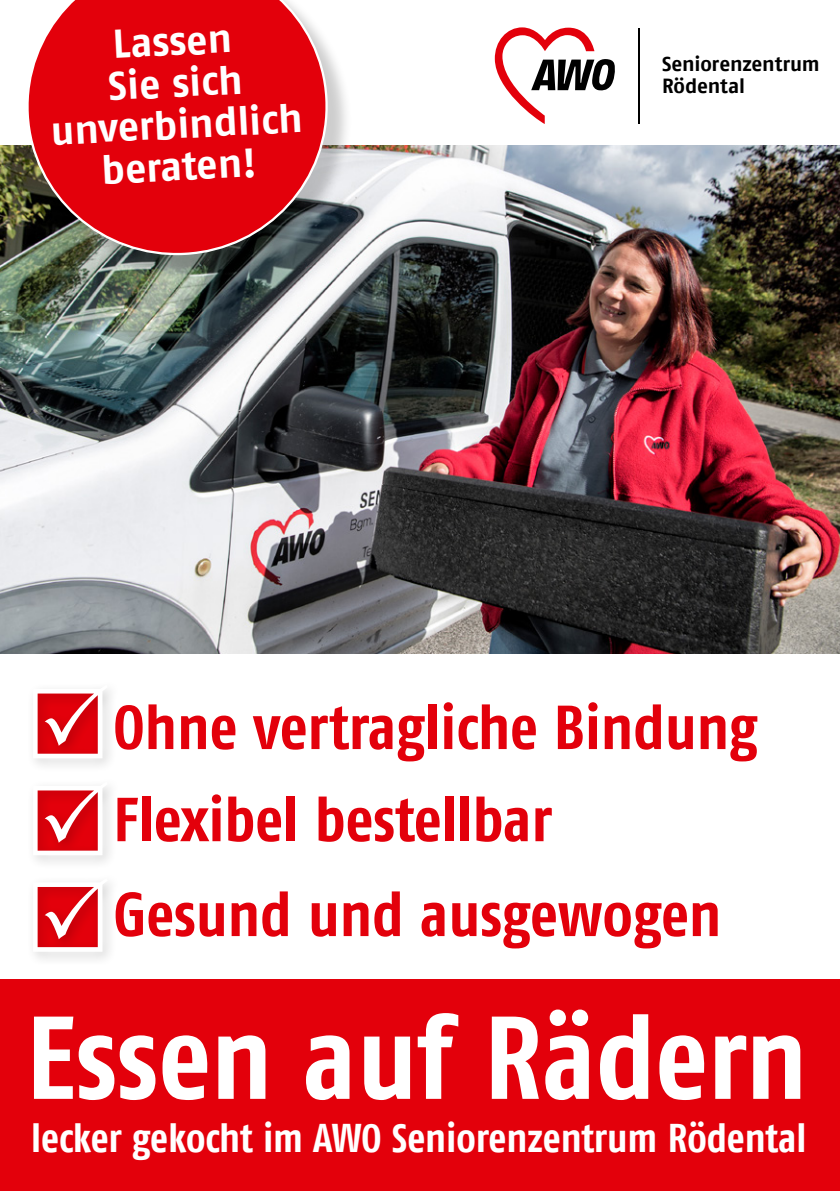
<style>
.page{position:relative;width:840px;height:1191px;background:#fff}
.page>*{position:absolute;margin:0;border:0;box-sizing:border-box;transform-origin:0 0}
.t1{font:700 117.4px "AWO Fago Cond";color:#fff}
.t2{font:700 62px/93.4px "AWO Fago Cond";color:#e3000b}
.t3{font:700 40px "AWO Fago Cond";letter-spacing:-.005em;color:#fff}
.t4{font:700 40px/41.6px "AWO Fago Office";color:#fff;text-align:center}
.t5{font:700 20.4px/22.4px "AWO Fago Office";letter-spacing:-.01em;color:#000}
</style>
<div class="page">
<div style="left:0;top:979px;width:839px;height:212px;background:#e3000b"></div>
<img style="left:0;top:145px;width:839px;height:508px">
<hr style="left:637px;top:28px;width:2px;height:96px;background:#000">
<svg style="left:494px;top:27px;width:121px;height:97px"></svg>
<div style="left:26px;top:679px;width:95px;height:94px;background:#000;opacity:.2"></div>
<svg style="left:33px;top:685px;width:75px;height:73px"></svg>
<div style="left:26px;top:776px;width:95px;height:94px;background:#000;opacity:.2"></div>
<svg style="left:33px;top:781px;width:75px;height:74px"></svg>
<div style="left:26px;top:872px;width:95px;height:95px;background:#000;opacity:.2"></div>
<svg style="left:33px;top:878px;width:75px;height:73px"></svg>
<div style="left:30px;top:0;width:322px;height:280px;background:#000;opacity:.2"></div>
<svg style="left:23px;top:0;width:307px;height:258px;background:#d01d25"></svg>
<p class="t4" style="left:45px;top:27px;width:253px;rotate:-3deg">Lassen<br>Sie sich unverbindlich beraten!</p>
<p class="t5" style="left:661px;top:52px;width:159px">Seniorenzentrum<br>Rödental</p>
<p class="t2" style="left:113px;top:680px;width:645px">Ohne vertragliche Bindung<br>Flexibel bestellbar<br>Gesund und ausgewogen</p>
<h1 class="t1" style="left:26px;top:989px;width:782px">Essen auf Rädern</h1>
<p class="t3" style="left:31px;top:1114px;width:776px">lecker gekocht im AWO Seniorenzentrum Rödental</p>
</div>
